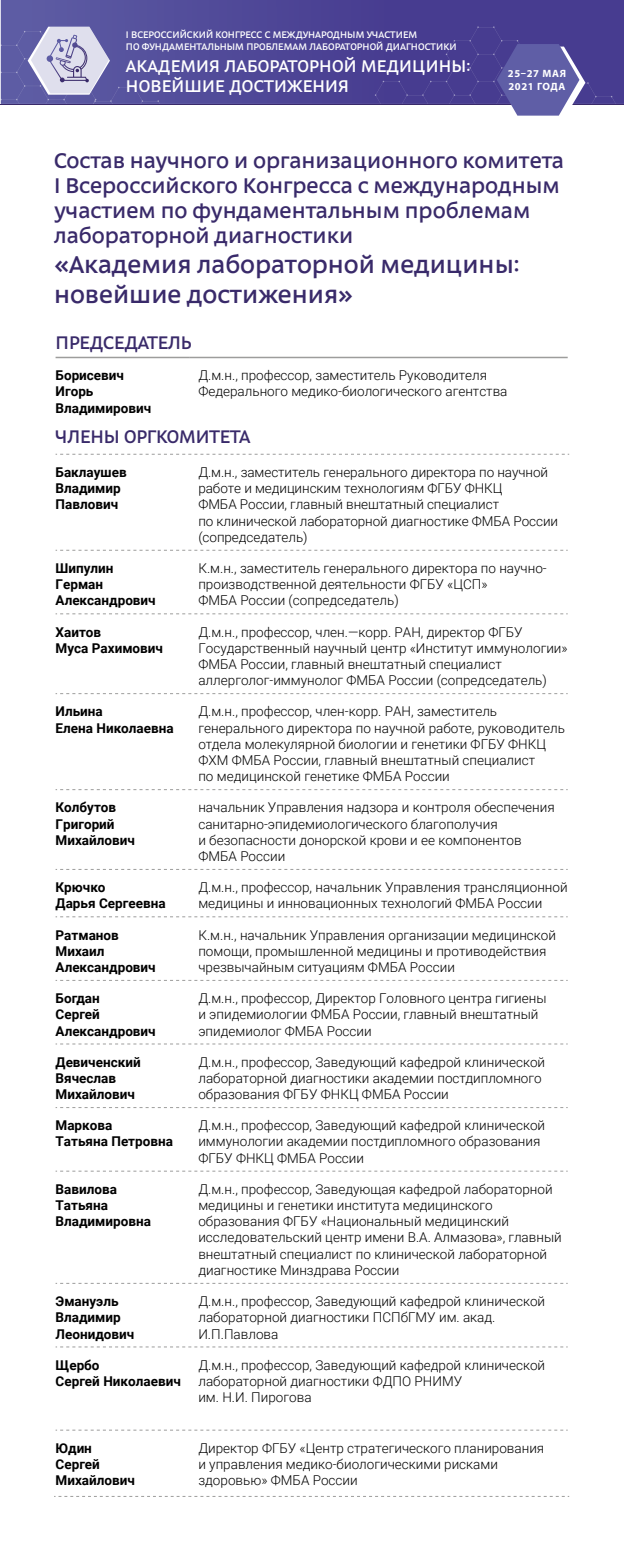
<style>
.page{position:relative;width:624px;height:1550px;background:#fff}
.page>*{position:absolute;margin:0;border:0;box-sizing:border-box;transform-origin:0 0}
.t1{font:24px/30px "Direct";color:#392a6a}
.t2{font:21px/25.2px "Direct";color:#392a6a}
.t3{font:18px "Direct";color:#392a6a}
.t4{font:16.8px/19.8px "Direct";letter-spacing:.015em;color:#fff}
.t5{font:300 13.5px/16.2px "Roboto";color:#000}
.t6{font:700 13.5px/16.2px "Roboto";color:#000}
.t7{font:700 10.5px/13px "Myriad Pro";letter-spacing:.06em;color:#fff}
.t8{font:9.45px/11.6px "Direct";letter-spacing:.01em;color:#fff}
</style>
<div class="page">
<svg style="left:1px;top:0;width:622px;height:104px;background:#4d4595"></svg>
<svg style="left:1px;top:27px;width:331px;height:77px;background:#6863a7"></svg>
<hr style="left:1px;top:104px;width:622px;height:1px;background:#392a6a">
<svg style="left:374px;top:26px;width:249px;height:90px;background:#6159a0"></svg>
<svg style="left:56px;top:454px;width:512px;height:1px"></svg>
<svg style="left:56px;top:550px;width:511px;height:1px"></svg>
<svg style="left:56px;top:613px;width:511px;height:1px"></svg>
<svg style="left:56px;top:693px;width:511px;height:1px"></svg>
<svg style="left:56px;top:789px;width:511px;height:1px"></svg>
<svg style="left:56px;top:869px;width:511px;height:1px"></svg>
<svg style="left:56px;top:916px;width:511px;height:1px"></svg>
<svg style="left:56px;top:980px;width:511px;height:1px"></svg>
<svg style="left:56px;top:1043px;width:511px;height:1px"></svg>
<svg style="left:56px;top:1107px;width:511px;height:1px"></svg>
<svg style="left:56px;top:1170px;width:511px;height:1px"></svg>
<svg style="left:56px;top:1282px;width:507px;height:1px"></svg>
<svg style="left:56px;top:1346px;width:511px;height:1px"></svg>
<svg style="left:56px;top:1429px;width:511px;height:1px"></svg>
<hr style="left:56px;top:357px;width:134px;height:1px;background:#9d9d9c">
<hr style="left:190px;top:357px;width:377px;height:1px;background:#9d9d9c">
<p class="t8" style="left:126px;top:29px;width:332px">I ВСЕРОССИЙСКИЙ КОНГРЕСС С МЕЖДУНАРОДНЫМ УЧАСТИЕМ<br>ПО ФУНДАМЕНТАЛЬНЫМ ПРОБЛЕМАМ ЛАБОРАТОРНОЙ ДИАГНОСТИКИ</p>
<p class="t4" style="left:126px;top:56px;width:346px">АКАДЕМИЯ ЛАБОРАТОРНОЙ МЕДИЦИНЫ:<br>НОВЕЙШИЕ ДОСТИЖЕНИЯ</p>
<p class="t7" style="left:507px;top:66px;width:60px">25–27 МАЯ<br>2021 ГОДА</p>
<h2 class="t2" style="left:54px;top:148px;width:511px">Состав научного и организационного комитета I Всероссийского Конгресса с международным участием по фундаментальным проблемам лабораторной диагностики</h2>
<h1 class="t1" style="left:54px;top:250px;width:466px">«Академия лабораторной медицины: новейшие достижения»</h1>
<h3 class="t3" style="left:56px;top:332px;width:137px">ПРЕДСЕДАТЕЛЬ</h3>
<p class="t6" style="left:56px;top:367px;width:97px">Борисевич<br>Игорь<br>Владимирович</p>
<p class="t5" style="left:198px;top:367px;width:310px">Д.м.н., профессор, заместитель Руководителя<br>Федерального медико-биологического агентства</p>
<h3 class="t3" style="left:56px;top:426px;width:196px">ЧЛЕНЫ ОРГКОМИТЕТА</h3>
<p class="t6" style="left:56px;top:463px;width:73px">Баклаушев<br>Владимир<br>Павлович</p>
<p class="t5" style="left:198px;top:463px;width:361px">Д.м.н., заместитель генерального директора по научной работе и медицинским технологиям ФГБУ ФНКЦ<br>ФМБА России, главный внештатный специалист<br>по клинической лабораторной диагностике ФМБА России (сопредседатель)</p>
<p class="t6" style="left:56px;top:559px;width:102px">Шипулин<br>Герман<br>Александрович</p>
<p class="t5" style="left:198px;top:559px;width:350px">К.м.н., заместитель генерального директора по научно&shy;производственной деятельности ФГБУ «ЦСП»<br>ФМБА России (сопредседатель)</p>
<p class="t6" style="left:56px;top:623px;width:109px">Хаитов<br>Муса Рахимович</p>
<p class="t5" style="left:198px;top:623px;width:370px">Д.м.н., профессор, член.—корр. РАН, директор ФГБУ Государственный научный центр «Институт иммунологии» ФМБА России, главный внештатный специалист аллерголог-иммунолог ФМБА России (сопредседатель)</p>
<p class="t6" style="left:56px;top:703px;width:119px">Ильина<br>Елена Николаевна</p>
<p class="t5" style="left:198px;top:703px;width:368px">Д.м.н., профессор, член-корр. РАН, заместитель генерального директора по научной работе, руководитель отдела молекулярной биологии и генетики ФГБУ ФНКЦ ФХМ ФМБА России, главный внештатный специалист<br>по медицинской генетике ФМБА России</p>
<p class="t6" style="left:56px;top:799px;width:81px">Колбутов<br>Григорий<br>Михайлович</p>
<p class="t5" style="left:198px;top:799px;width:357px">начальник Управления надзора и контроля обеспечения санитарно-эпидемиологического благополучия<br>и безопасности донорской крови и ее компонентов ФМБА России</p>
<p class="t6" style="left:56px;top:878px;width:111px">Крючко<br>Дарья Сергеевна</p>
<p class="t5" style="left:198px;top:878px;width:370px">Д.м.н., профессор, начальник Управления трансляционной медицины и инновационных технологий ФМБА России</p>
<p class="t6" style="left:56px;top:926px;width:102px">Ратманов<br>Михаил<br>Александрович</p>
<p class="t5" style="left:198px;top:926px;width:359px">К.м.н., начальник Управления организации медицинской помощи, промышленной медицины и противодействия чрезвычайным ситуациям ФМБА России</p>
<p class="t6" style="left:56px;top:989px;width:102px">Богдан<br>Сергей<br>Александрович</p>
<p class="t5" style="left:198px;top:989px;width:349px">Д.м.н., профессор, Директор Головного центра гигиены и эпидемиологии ФМБА России, главный внештатный эпидемиолог ФМБА России</p>
<p class="t6" style="left:56px;top:1053px;width:87px">Девиченский<br>Вячеслав<br>Михайлович</p>
<p class="t5" style="left:198px;top:1053px;width:348px">Д.м.н., профессор, Заведующий кафедрой клинической лабораторной диагностики академии постдипломного образования ФГБУ ФНКЦ ФМБА России</p>
<p class="t6" style="left:56px;top:1116px;width:119px">Маркова<br>Татьяна Петровна</p>
<p class="t5" style="left:198px;top:1116px;width:348px">Д.м.н., профессор, Заведующий кафедрой клинической иммунологии академии постдипломного образования<br>ФГБУ ФНКЦ ФМБА России</p>
<p class="t6" style="left:56px;top:1180px;width:97px">Вавилова<br>Татьяна<br>Владимировна</p>
<p class="t5" style="left:198px;top:1180px;width:364px">Д.м.н., профессор, Заведующая кафедрой лабораторной медицины и генетики института медицинского образования ФГБУ «Национальный медицинский исследовательский центр имени В.А. Алмазова», главный внештатный специалист по клинической лабораторной диагностике Минздрава России</p>
<p class="t6" style="left:56px;top:1292px;width:80px">Эмануэль<br>Владимир<br>Леонидович</p>
<p class="t5" style="left:198px;top:1292px;width:348px">Д.м.н., профессор, Заведующий кафедрой клинической лабораторной диагностики ПСПбГМУ им. акад.<br>И.П.Павлова</p>
<p class="t6" style="left:56px;top:1356px;width:127px">Щербо<br>Сергей Николаевич</p>
<p class="t5" style="left:198px;top:1356px;width:348px">Д.м.н., профессор, Заведующий кафедрой клинической лабораторной диагностики ФДПО РНИМУ<br>им. Н.И. Пирогова</p>
<p class="t6" style="left:56px;top:1439px;width:81px">Юдин<br>Сергей<br>Михайлович</p>
<p class="t5" style="left:198px;top:1439px;width:347px">Директор ФГБУ «Центр стратегического планирования и управления медико-биологическими рисками здоровью» ФМБА России</p>
</div>
